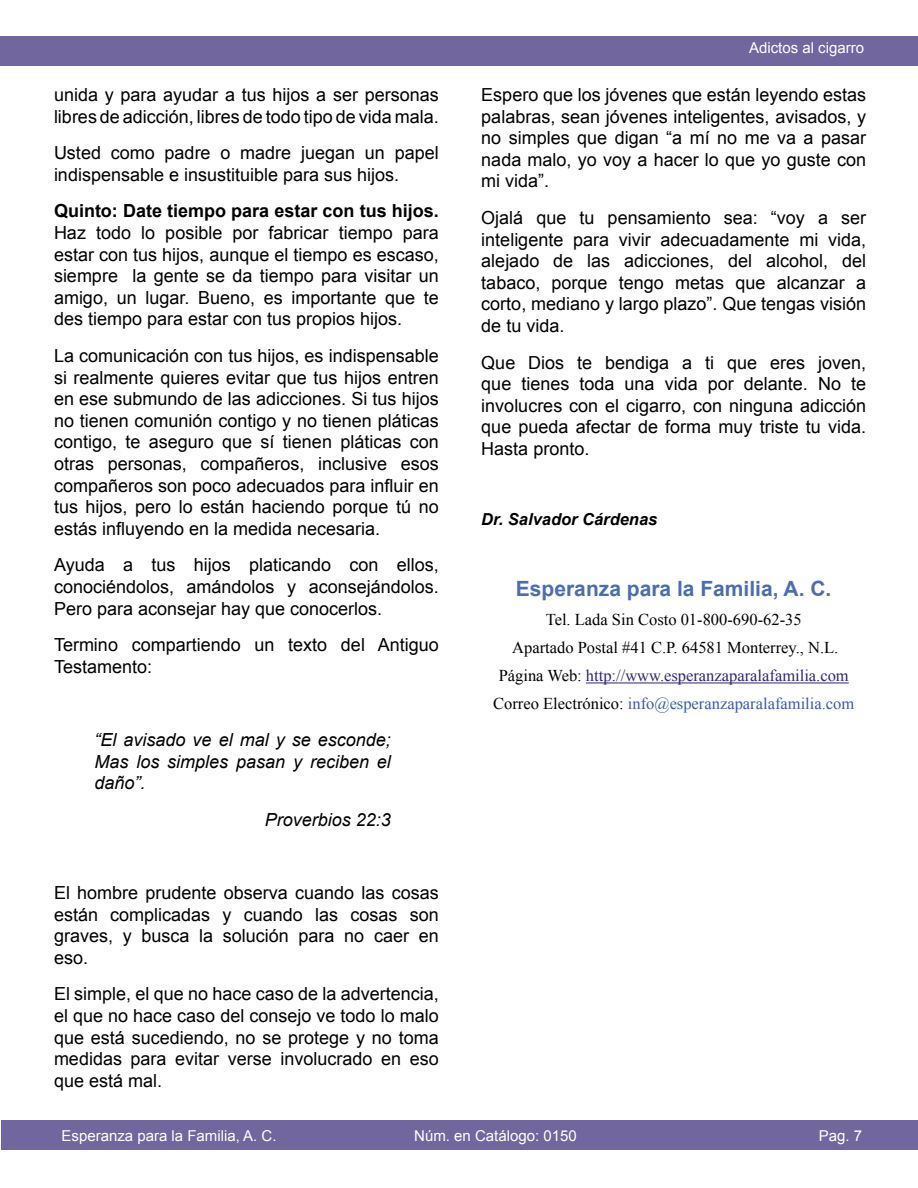
<style>
.page{position:relative;width:918px;height:1188px;background:#fff}
.page>*{position:absolute;margin:0;border:0;box-sizing:border-box;transform-origin:0 0}
.t1{font:700 21px "Arial";color:#4f6dad}
.t2{font:18px/21.6px "Arial";color:#000;text-align:justify}
.t3{font:italic 18px/21.6px "Arial";color:#000;text-align:justify}
.t4{font:16.5px "Times New Roman";color:#000}
.t5{font:16.5px "Times New Roman";color:#3b5da4}
.t6{font:16.5px "Times New Roman";color:#342574}
.t7{font:italic 700 16.5px "Arial";color:#000}
.t8{font:15px "Arial";color:#fff}
.s1{font-weight:700}
.s2{color:#000}
</style>
<div class="page">
<div style="left:1px;top:1121px;width:917px;height:29px;background:#71669d"></div>
<div style="left:0;top:36px;width:918px;height:30px;background:#71669d"></div>
<hr style="left:586px;top:683px;width:263px;height:1px;background:#342574">
<p class="t2" style="left:54px;top:84px;width:386px">unida y para ayudar a tus hijos a ser personas libres de adicción, libres de todo tipo de vida mala.</p>
<p class="t2" style="left:54px;top:142px;width:386px">Usted como padre o madre juegan un papel indispensable e insustituible para sus hijos.</p>
<p class="t2" style="left:54px;top:200px;width:386px"><span class="s1">Quinto: Date tiempo para estar con tus hijos.<br></span>Haz todo lo posible por fabricar tiempo para estar con tus hijos, aunque el tiempo es escaso, siempre la gente se da tiempo para visitar un amigo, un lugar. Bueno, es importante que te des tiempo para estar con tus propios hijos.</p>
<p class="t2" style="left:54px;top:345px;width:386px">La comunicación con tus hijos, es indispensable si realmente quieres evitar que tus hijos entren en ese submundo de las adicciones. Si tus hijos no tienen comunión contigo y no tienen pláticas contigo, te aseguro que sí tienen pláticas con otras personas, compañeros, inclusive esos compañeros son poco adecuados para influir en tus hijos, pero lo están haciendo porque tú no estás influyendo en la medida necesaria.</p>
<p class="t2" style="left:54px;top:554px;width:386px">Ayuda a tus hijos platicando con ellos, conociéndolos, amándolos y aconsejándolos.<br>Pero para aconsejar hay que conocerlos.</p>
<p class="t2" style="left:54px;top:634px;width:386px">Termino compartiendo un texto del Antiguo<br>Testamento:</p>
<p class="t3" style="left:94px;top:729px;width:298px">“El avisado ve el mal y se esconde; Mas los simples pasan y reciben el daño”.</p>
<p class="t3" style="left:265px;top:809px;width:128px">Proverbios 22:3</p>
<p class="t2" style="left:54px;top:882px;width:386px">El hombre prudente observa cuando las cosas están complicadas y cuando las cosas son graves, y busca la solución para no caer en eso.</p>
<p class="t2" style="left:54px;top:983px;width:386px">El simple, el que no hace caso de la advertencia, el que no hace caso del consejo ve todo lo malo que está sucediendo, no se protege y no toma medidas para evitar verse involucrado en eso que está mal.</p>
<p class="t8" style="left:749px;top:38px;width:117px">Adictos al cigarro</p>
<p class="t2" style="left:481px;top:84px;width:386px">Espero que los jóvenes que están leyendo estas palabras, sean jóvenes inteligentes, avisados, y no simples que digan “a mí no me va a pasar nada malo, yo voy a hacer lo que yo guste con mi vida”.</p>
<p class="t2" style="left:481px;top:207px;width:386px">Ojalá que tu pensamiento sea: “voy a ser inteligente para vivir adecuadamente mi vida, alejado de las adicciones, del alcohol, del tabaco, porque tengo metas que alcanzar a corto, mediano y largo plazo”. Que tengas visión de tu vida.</p>
<p class="t2" style="left:481px;top:352px;width:386px">Que Dios te bendiga a ti que eres joven, que tienes toda una vida por delante. No te involucres con el cigarro, con ninguna adicción que pueda afectar de forma muy triste tu vida.<br>Hasta pronto.</p>
<p class="t7" style="left:481px;top:508px;width:178px">Dr. Salvador Cárdenas</p>
<p class="t1" style="left:516px;top:575px;width:317px">Esperanza para la Familia, A. C.</p>
<p class="t4" style="left:546px;top:608px;width:257px">Tel. Lada Sin Costo 01-800-690-62-35</p>
<p class="t4" style="left:512px;top:636px;width:328px">Apartado Postal #41 C.P. 64581 Monterrey., N.L.</p>
<p class="t6" style="left:499px;top:665px;width:352px"><span class="s2">Página Web:</span> http://www.esperanzaparalafamilia.com</p>
<p class="t5" style="left:493px;top:693px;width:363px"><span class="s2">Correo Electrónico:</span> info@esperanzaparalafamilia.com</p>
<p class="t8" style="left:62px;top:1126px;width:217px">Esperanza para la Familia, A. C.</p>
<p class="t8" style="left:414px;top:1126px;width:164px">Núm. en Catálogo: 0150</p>
<p class="t8" style="left:819px;top:1126px;width:45px">Pag. 7</p>
</div>
